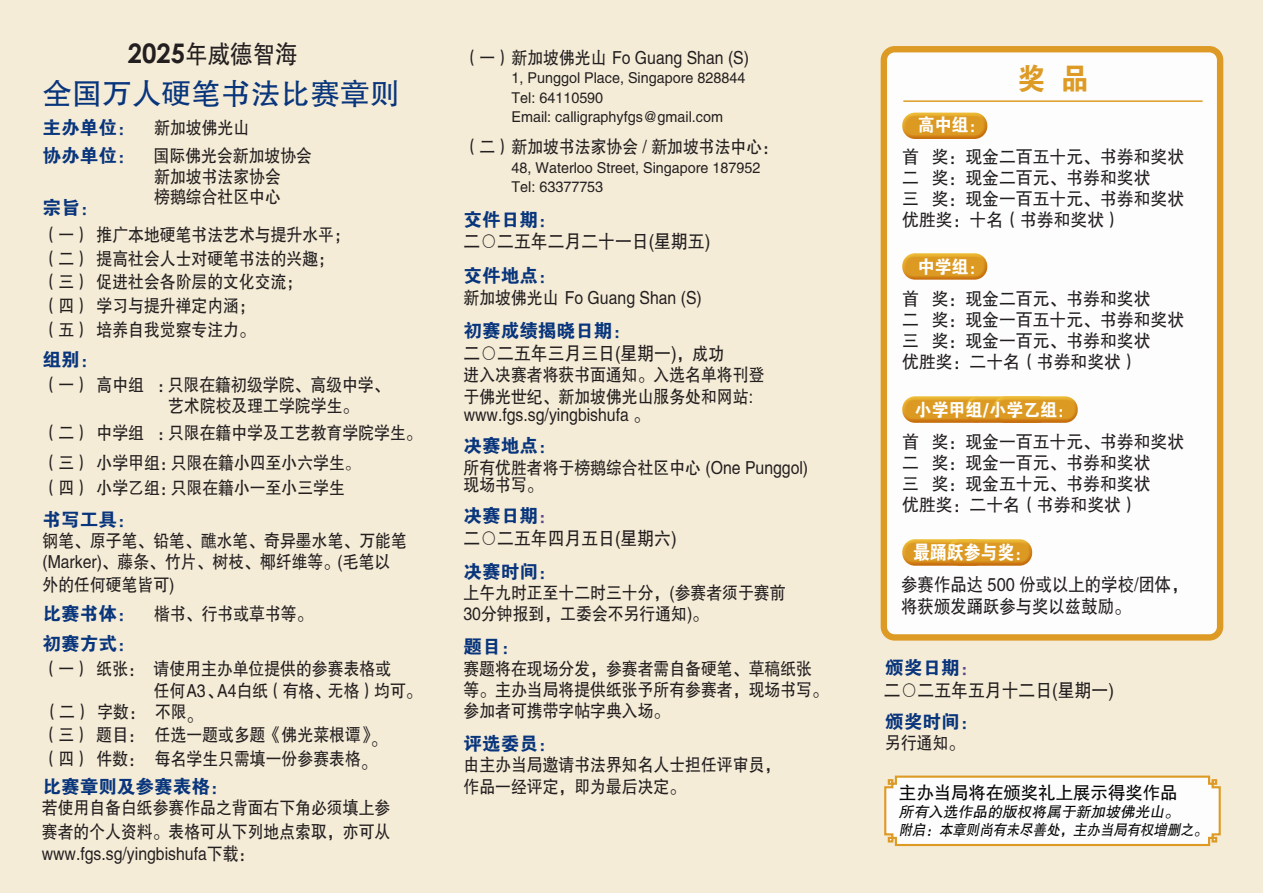
<style>
.page{position:relative;width:1263px;height:893px;background:#f5ecd7}
.page>*{position:absolute;margin:0;border:0;box-sizing:border-box;transform-origin:0 0}
.t1{font:30px "FZDHTJW GB1 0";color:#dd9b25;scale:.94 1}
.t2{font:29.7px "FZHTJW GB1 0";color:#08357c}
.t3{font:25.5px "FZHTJW GB1 0";color:#231f20;scale:.88 1}
.t4{font:19.2px "FZHTJW GB1 0";color:#231f20;scale:.88 1}
.t5{font:19.2px "FZDHTJW GB1 0";color:#fff;scale:.88 1}
.t6{font:18.6px "FZDHTJW GB1 0";color:#08357c}
.t7{font:18.6px/21.3px "FZHTJW GB1 0";color:#231f20;scale:.88 1}
.t8{font:18px/23.7px "FZHTJW GB1 0";color:#231f20;scale:.88 1}
.t9{font:18px/21px "FZHTJW GB1 0";color:#231f20;scale:.94 1}
.t10{font:18px "FZDHTJW GB1 0";color:#fff;scale:.94 1}
.t11{font:18px "FZHTJW GB1 0";color:#050504}
.t12{font:15px/19.5px "FZHTJW GB1 0";color:#231f20;scale:.96 1}
.t13{font:italic 15px/18px "FZHTJW GB1 0";color:#050504}
.s1{font-family:"Century Gothic";font-weight:700;font-size:27px}
.s2{font-family:"FZDHTJW GB1 0";font-size:18.6px;color:#08357c}
.s3{font-size:14.4px}
.s4{color:#5b458f}
.s5{font-size:18px}
</style>
<div class="page">
<svg style="left:880px;top:46px;width:344px;height:595px;background:#faf6ef"></svg>
<svg style="left:884px;top:775px;width:337px;height:72px;background:#faf5eb"></svg>
<svg style="left:902px;top:110px;width:87px;height:6px"></svg>
<svg style="left:902px;top:116px;width:87px;height:24px;background:#dda038"></svg>
<svg style="left:902px;top:394px;width:63px;height:6px"></svg>
<svg style="left:902px;top:400px;width:63px;height:23px"></svg>
<svg style="left:965px;top:394px;width:27px;height:6px"></svg>
<svg style="left:965px;top:400px;width:27px;height:23px"></svg>
<svg style="left:992px;top:394px;width:87px;height:6px"></svg>
<svg style="left:992px;top:400px;width:87px;height:23px;background:#da9829"></svg>
<svg style="left:902px;top:251px;width:87px;height:6px"></svg>
<svg style="left:902px;top:257px;width:87px;height:24px;background:#dda13b"></svg>
<svg style="left:902px;top:537px;width:45px;height:6px"></svg>
<svg style="left:902px;top:543px;width:45px;height:23px"></svg>
<svg style="left:947px;top:537px;width:87px;height:6px"></svg>
<svg style="left:947px;top:543px;width:87px;height:23px;background:#da982b"></svg>
<hr style="left:903px;top:100px;width:299px;height:2px;background:#dd9b25">
<h3 class="t3" style="left:128px;top:40px;width:195px"><span class="s1">2025</span>年威德智海</h3>
<h2 class="t2" style="left:43px;top:77px;width:359px">全国万人硬笔书法比赛章则</h2>
<p class="t8" style="left:43px;top:116px;width:236px"><span class="s2">主办单位：</span> 新加坡佛光山</p>
<p class="t6" style="left:43px;top:146px;width:95px">协办单位：</p>
<p class="t8" style="left:154px;top:146px;width:182px;line-height:20.2px">国际佛光会新加坡协会新加坡书法家协会<br>榜鹅综合社区中心</p>
<p class="t6" style="left:43px;top:197px;width:57px">宗旨：</p>
<p class="t8" style="left:43px;top:223px;width:351px">（一） 推广本地硬笔书法艺术与提升水平；（二） 提高社会人士对硬笔书法的兴趣；（三） 促进社会各阶层的文化交流；<br>（四） 学习与提升禅定内涵；<br>（五） 培养自我觉察专注力。</p>
<p class="t6" style="left:43px;top:349px;width:57px">组别：</p>
<p class="t8" style="left:168px;top:374px;width:253px;line-height:21.3px;text-indent:-126px">（一） 高中组 ：只限在籍初级学院、高级中学、艺术院校及理工学院学生。</p>
<p class="t8" style="left:43px;top:417px;width:432px;line-height:30px">（二） 中学组 ：只限在籍中学及工艺教育学院学生。（三） 小学甲组：只限在籍小四至小六学生<span class="s3">。</span></p>
<p class="t8" style="left:43px;top:476px;width:345px">（四） 小学乙组：只限在籍小一至小三学生</p>
<p class="t6" style="left:43px;top:510px;width:95px">书写工具：</p>
<p class="t8" style="left:43px;top:530px;width:416px;line-height:21.8px">钢笔、原子笔、铅笔、醮水笔、奇异墨水笔、万能笔(Marker)、藤条、竹片、树枝、椰纤维等。(毛笔以外的任何硬笔皆可)</p>
<p class="t8" style="left:43px;top:602px;width:308px"><span class="s2">比赛书体：</span> 楷书、行书或草书等。</p>
<p class="t6" style="left:43px;top:633px;width:95px">初赛方式：</p>
<p class="t8" style="left:43px;top:658px;width:398px">（一） 纸张：请使用主办单位提供的参赛表格或</p>
<p class="t8" style="left:154px;top:679px;width:306px">任何A3、A4白纸（有格、无格）均可。</p>
<p class="t8" style="left:43px;top:700px;width:182px">（二） 字数： 不限。</p>
<p class="t8" style="left:43px;top:723px;width:392px">（三） 题目： 任选一题或多题《佛光菜根谭》。（四） 件数： 每名学生只需填一份参赛表格。</p>
<p class="t6" style="left:43px;top:776px;width:188px">比赛章则及参赛表格：</p>
<p class="t8" style="left:42px;top:796px;width:398px">若使用自备白纸参赛作品之背面右下角必须填上参赛者的个人资料。表格可从下列地点索取，亦可从</p>
<p class="t8" style="left:42px;top:842px;width:243px">www.fgs.sg/yingbishufa下载：</p>
<p class="t8" style="left:463px;top:46px;width:326px">（一）新加坡佛光山 Fo Guang Shan (S)</p>
<p class="t12" style="left:511px;top:68px;width:245px">1, Punggol Place, Singapore 828844<br>Tel: 64110590<br>Email: calligraphyfgs@gmail.com</p>
<p class="t8" style="left:463px;top:135px;width:359px">（二）新加坡书法家协会 / 新加坡书法中心：</p>
<p class="t12" style="left:511px;top:158px;width:261px">48, Waterloo Street, Singapore 187952<br>Tel: 63377753</p>
<p class="t6" style="left:463px;top:209px;width:95px">交件日期：</p>
<p class="t4" style="left:463px;top:231px;width:282px">二○二五年二月二十一日(星期五)</p>
<p class="t6" style="left:463px;top:265px;width:95px">交件地点：</p>
<p class="t8" style="left:463px;top:286px;width:272px">新加坡佛光山 Fo Guang Shan (S)</p>
<p class="t6" style="left:463px;top:321px;width:169px">初赛成绩揭晓日期：</p>
<p class="t8" style="left:463px;top:364px;width:343px;line-height:21.6px">进入决赛者将获书面通知。入选名单将刊登于佛光世纪、新加坡佛光山服务处和网站:</p>
<p class="t8" style="left:464px;top:403px;width:212px">www.fgs.sg/yingbishufa 。</p>
<p class="t6" style="left:463px;top:436px;width:95px">决赛地点：</p>
<p class="t8" style="left:463px;top:459px;width:393px;line-height:17.2px">所有优胜者将于榜鹅综合社区中心 (One Punggol)现场书写。</p>
<p class="t6" style="left:463px;top:505px;width:95px">决赛日期<span class="s4">：</span></p>
<p class="t4" style="left:463px;top:527px;width:244px">二○二五年四月五日(星期六)</p>
<p class="t6" style="left:463px;top:561px;width:95px">决赛时间：</p>
<p class="t8" style="left:463px;top:582px;width:367px;line-height:21.3px">上午九时正至十二时三十分，(参赛者须于赛前<br>30分钟报到，工委会不另行通知)。</p>
<p class="t6" style="left:463px;top:637px;width:57px">题目：</p>
<p class="t8" style="left:463px;top:658px;width:416px;line-height:21.3px">赛题将在现场分发，参赛者需自备硬笔、草稿纸张等。主办当局将提供纸张予所有参赛者，现场书写。参加者可携带字帖字典入场。</p>
<p class="t6" style="left:463px;top:734px;width:95px">评选委员：</p>
<p class="t8" style="left:463px;top:755px;width:362px;line-height:21.6px">由主办当局邀请书法界知名人士担任评审员，作品一经评定，即为最后决定。</p>
<p class="t4" style="left:463px;top:343px;width:298px">二○二五年三月三日(星期一)<span class="s5">，成功</span></p>
<h1 class="t1" style="left:1017px;top:62px;width:78px">奖 品</h1>
<p class="t10" style="left:918px;top:115px;width:73px">高中组：</p>
<p class="t9" style="left:902px;top:146px;width:302px">首 奖：现金二百五十元、书券和奖状二 奖：现金二百元、书券和奖状<br>三 奖：现金一百五十元、书券和奖状优胜奖：十名（书券和奖状）</p>
<p class="t10" style="left:918px;top:257px;width:73px">中学组：</p>
<p class="t9" style="left:902px;top:288px;width:302px">首 奖：现金二百元、书券和奖状<br>二 奖：现金一百五十元、书券和奖状三 奖：现金一百元、书券和奖状<br>优胜奖：二十名（书券和奖状）</p>
<p class="t10" style="left:915px;top:400px;width:171px">小学甲组/小学乙组：</p>
<p class="t9" style="left:902px;top:431px;width:302px">首 奖：现金一百五十元、书券和奖状二 奖：现金一百元、书券和奖状<br>三 奖：现金五十元、书券和奖状<br>优胜奖：二十名（书券和奖状）</p>
<p class="t5" style="left:913px;top:542px;width:135px">最踊跃参与奖<span class="s5">：</span></p>
<p class="t7" style="left:901px;top:574px;width:327px">参赛作品达 500 份或以上的学校/团体，将获颁发踊跃参与奖以兹鼓励。</p>
<p class="t6" style="left:885px;top:657px;width:95px">颁奖日期<span class="s4">：</span></p>
<p class="t4" style="left:884px;top:679px;width:263px">二○二五年五月十二日(星期一)</p>
<p class="t6" style="left:885px;top:711px;width:95px">颁奖时间：</p>
<p class="t8" style="left:885px;top:731px;width:91px">另行通知。</p>
<p class="t11" style="left:899px;top:783px;width:280px">主办当局将在颁奖礼上展示得奖作品</p>
<p class="t13" style="left:899px;top:803px;width:313px">所有入选作品的版权将属于新加坡佛光山。<br>附启：本章则尚有未尽善处，主办当局有权增删之。</p>
</div>
